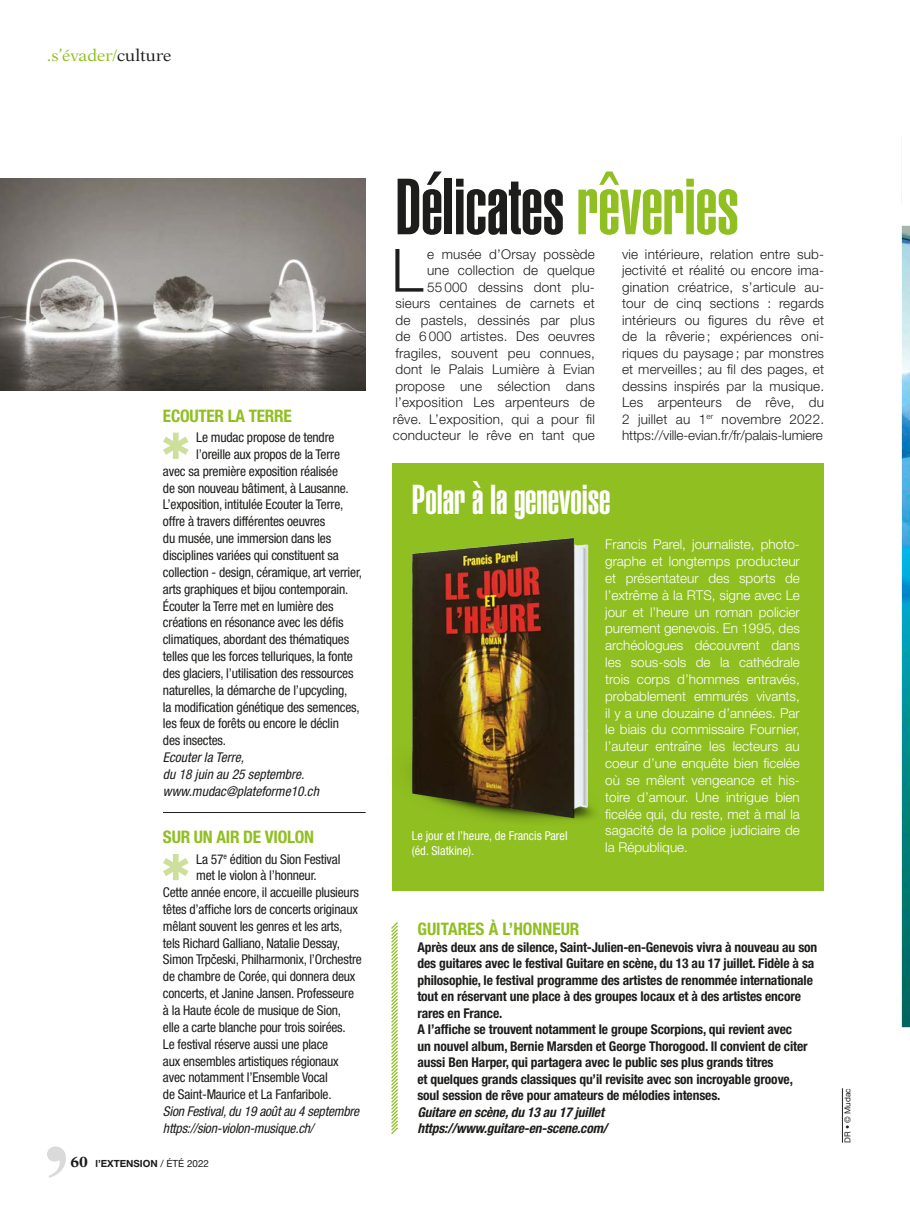
<style>
.page{position:relative;width:910px;height:1207px;background:#fff}
.page>*{position:absolute;margin:0;border:0;box-sizing:border-box;transform-origin:0 0}
.t1{font:78px "Helvetica LT Std Ultra Comp";letter-spacing:-.005em;color:#1d1d1b}
.t2{font:300 59.7px "Helvetica Neue LT Std";color:#1d1d1b}
.t3{font:41.1px "Helvetica LT Std Ultra Comp";letter-spacing:-.005em;color:#fff}
.t4{font:700 condensed 17.25px "Helvetica Neue LT Std";letter-spacing:-.015em;color:#90bf21}
.t5{font:16.5px "New Aster LT Std";color:#90bf21}
.t6{font:condensed 13.5px "Helvetica Neue LT Std";letter-spacing:-.015em;color:#1d1d1b}
.t7{font:300 13.5px/16.5px "Helvetica Neue LT Std";letter-spacing:.015em;color:#1d1d1b;text-align:right}
.t8{font:700 condensed 13.5px/16.5px "Helvetica Neue LT Std";letter-spacing:-.01em;color:#1d1d1b}
.t9{font:300 13.5px/16.8px "Helvetica Neue LT Std";color:#fff;text-align:justify}
.t10{font:italic condensed 13.5px/16.8px "Helvetica Neue LT Std";letter-spacing:-.015em;color:#1d1d1b}
.t11{font:italic 700 condensed 13.5px/16.5px "Helvetica Neue LT Std";letter-spacing:-.01em;color:#1d1d1b}
.t12{font:condensed 12.3px/15px "Helvetica Neue LT Std";color:#fff}
.t13{font:700 9.9px "Helvetica Neue LT Std";color:#1d1d1b}
.t14{font:8.25px "Helvetica Neue LT Std";color:#1d1d1b}
.s1{color:#1d1d1b}
.s2{font-family:"Arial Narrow";font-stretch:normal;font-size:13.8px}
.s3{font-family:"New Aster LT Std";font-size:14.85px}
.s4{font-weight:400}
.s5{color:#90bf21}
</style>
<div class="page">
<svg style="left:47px;top:1146px;width:19px;height:32px"></svg>
<img style="left:901px;top:226px;width:8px;height:801px">
<hr style="left:841px;top:1088px;width:1px;height:54px;background:#1d1d1b">
<hr style="left:163px;top:812px;width:202px;height:1px;background:#1d1d1b">
<svg style="left:163px;top:433px;width:25px;height:26px"></svg>
<svg style="left:163px;top:854px;width:25px;height:26px"></svg>
<div style="left:392px;top:463px;width:431px;height:427px;background:#90bf21"></div>
<img style="left:410px;top:537px;width:185px;height:285px">
<img style="left:0;top:178px;width:365px;height:213px">
<svg style="left:391px;top:922px;width:7px;height:212px"></svg>
<p class="t5" style="left:47px;top:45px;width:126px">.s’évader/<span class="s1">culture</span></p>
<p class="t4" style="left:163px;top:405px;width:130px">ECOUTER LA TERRE</p>
<p class="t6" style="left:196px;top:430px;width:140px">Le mudac propose de tendre</p>
<p class="t6" style="left:196px;top:446px;width:145px">l’oreille aux propos de la Terre</p>
<p class="t6" style="left:163px;top:463px;width:176px">avec sa première exposition réalisée</p>
<p class="t6" style="left:163px;top:480px;width:187px">de son nouveau bâtiment, à Lausanne.</p>
<p class="t6" style="left:163px;top:497px;width:182px">L’exposition, intitulée Ecouter la Terre,</p>
<p class="t6" style="left:163px;top:514px;width:164px">offre à travers différentes oeuvres</p>
<p class="t6" style="left:163px;top:530px;width:170px">du musée, une immersion dans les</p>
<p class="t6" style="left:163px;top:547px;width:177px">disciplines variées qui constituent sa</p>
<p class="t6" style="left:163px;top:564px;width:200px">collection - design, céramique, art verrier,</p>
<p class="t6" style="left:163px;top:581px;width:187px">arts graphiques et bijou contemporain.</p>
<p class="t6" style="left:163px;top:598px;width:172px">Écouter la Terre met en lumière des</p>
<p class="t6" style="left:163px;top:615px;width:182px">créations en résonance avec les défis</p>
<p class="t6" style="left:163px;top:632px;width:188px">climatiques, abordant des thématiques</p>
<p class="t6" style="left:163px;top:648px;width:191px">telles que les forces telluriques, la fonte</p>
<p class="t6" style="left:163px;top:665px;width:192px">des glaciers, l’utilisation des ressources</p>
<p class="t6" style="left:163px;top:682px;width:186px">naturelles, la démarche de l’upcycling,</p>
<p class="t6" style="left:163px;top:699px;width:198px">la modification génétique des semences,</p>
<p class="t6" style="left:163px;top:716px;width:177px">les feux de forêts ou encore le déclin</p>
<p class="t6" style="left:163px;top:733px;width:65px">des insectes.</p>
<p class="t10" style="left:163px;top:749px;width:157px">Ecouter la Terre,<br>du 18 juin au 25 septembre. www.mudac@plateforme10.ch</p>
<p class="t4" style="left:163px;top:826px;width:152px">SUR UN AIR DE VIOLON</p>
<p class="t6" style="left:196px;top:851px;width:146px">La 57<sup>e</sup> édition du Sion Festival</p>
<p class="t6" style="left:196px;top:867px;width:122px">met le violon à l’honneur.</p>
<p class="t6" style="left:163px;top:884px;width:197px">Cette année encore, il accueille plusieurs</p>
<p class="t6" style="left:163px;top:901px;width:196px">têtes d’affiche lors de concerts originaux</p>
<p class="t6" style="left:163px;top:918px;width:181px">mêlant souvent les genres et les arts,</p>
<p class="t6" style="left:163px;top:935px;width:178px">tels Richard Galliano, Natalie Dessay,</p>
<p class="t6" style="left:163px;top:952px;width:200px">Simon Trp<span class="s2">č</span>eski, Philharmonix, l’Orchestre</p>
<p class="t6" style="left:163px;top:969px;width:194px">de chambre de Corée, qui donnera deux</p>
<p class="t6" style="left:163px;top:985px;width:192px">concerts, et Janine Jansen. Professeure</p>
<p class="t6" style="left:163px;top:1002px;width:180px">à la Haute école de musique de Sion,</p>
<p class="t6" style="left:163px;top:1019px;width:184px">elle a carte blanche pour trois soirées.</p>
<p class="t6" style="left:163px;top:1036px;width:167px">Le festival réserve aussi une place</p>
<p class="t6" style="left:163px;top:1053px;width:177px">aux ensembles artistiques régionaux</p>
<p class="t6" style="left:163px;top:1070px;width:166px">avec notamment l’Ensemble Vocal</p>
<p class="t6" style="left:163px;top:1086px;width:170px">de Saint-Maurice et La Fanfaribole.</p>
<p class="t10" style="left:163px;top:1103px;width:198px">Sion Festival, du 19 août au 4 septembre https://sion-violon-musique.ch/</p>
<p class="t13" style="left:70px;top:1157px;width:140px"><span class="s3">60</span> l’EXTENSION <span class="s4">/ ÉTÉ 2022</span></p>
<h1 class="t1" style="left:395px;top:162px;width:345px">Délicates <span class="s5">rêveries</span></h1>
<p class="t7" style="left:392px;top:245px;width:203px">e musée d’Orsay possède<br>une collection de quelque<br>55 000 dessins dont plu&shy;sieurs centaines de carnets et de pastels, dessinés par plus de 6 000 artistes. Des oeuvres fragiles, souvent peu connues, dont le Palais Lumière à Evian propose une sélection dans l’exposition Les arpenteurs de rêve. L’exposition, qui a pour fil conducteur le rêve en tant que</p>
<p class="t7" style="left:621px;top:245px;width:203px;text-align:justify">vie intérieure, relation entre sub&shy;jectivité et réalité ou encore ima&shy;gination créatrice, s’articule au&shy;tour de cinq sections : regards intérieurs ou figures du rêve et de la rêverie ; expériences oni&shy;riques du paysage ; par monstres et merveilles ; au fil des pages, et dessins inspirés par la musique.<br>Les arpenteurs de rêve, du 2 juillet au 1<sup>er</sup> novembre 2022. https://ville-evian.fr/fr/palais-lumiere</p>
<h2 class="t2" style="left:391px;top:234px;width:34px">L</h2>
<h3 class="t3" style="left:411px;top:476px;width:200px">Polar à la genevoise</h3>
<p class="t12" style="left:411px;top:828px;width:157px">Le jour et l’heure, de Francis Parel (éd. Slatkine).</p>
<p class="t9" style="left:605px;top:536px;width:196px">Francis Parel, journaliste, photo&shy;graphe et longtemps producteur et présentateur des sports de l’extrême à la RTS, signe avec Le jour et l’heure un roman policier purement genevois. En 1995, des archéologues découvrent dans les sous-sols de la cathédrale trois corps d’hommes entravés, probablement emmurés vivants, il y a une douzaine d’années. Par le biais du commissaire Fournier, l’auteur entraîne les lecteurs au coeur d’une enquête bien ficelée où se mêlent vengeance et his&shy;toire d’amour. Une intrigue bien ficelée qui, du reste, met à mal la sagacité de la police judiciaire de la République.</p>
<p class="t4" style="left:417px;top:919px;width:163px">GUITARES À L’HONNEUR</p>
<p class="t8" style="left:417px;top:938px;width:401px">Après deux ans de silence, Saint-Julien-en-Genevois vivra à nouveau au son des guitares avec le festival Guitare en scène, du 13 au 17 juillet. Fidèle à sa philosophie, le festival programme des artistes de renommée internationale tout en réservant une place à des groupes locaux et à des artistes encore rares en France.<br>A l’affiche se trouvent notamment le groupe Scorpions, qui revient avec<br>un nouvel album, Bernie Marsden et George Thorogood. Il convient de citer aussi Ben Harper, qui partagera avec le public ses plus grands titres<br>et quelques grands classiques qu’il revisite avec son incroyable groove, soul session de rêve pour amateurs de mélodies intenses.</p>
<p class="t11" style="left:417px;top:1104px;width:191px">Guitare en scène, du 13 au 17 juillet https://www.guitare-en-scene.com/</p>
<p class="t14" style="left:842px;top:1142px;width:56px;rotate:-90deg">DR • © Mudac</p>
</div>
